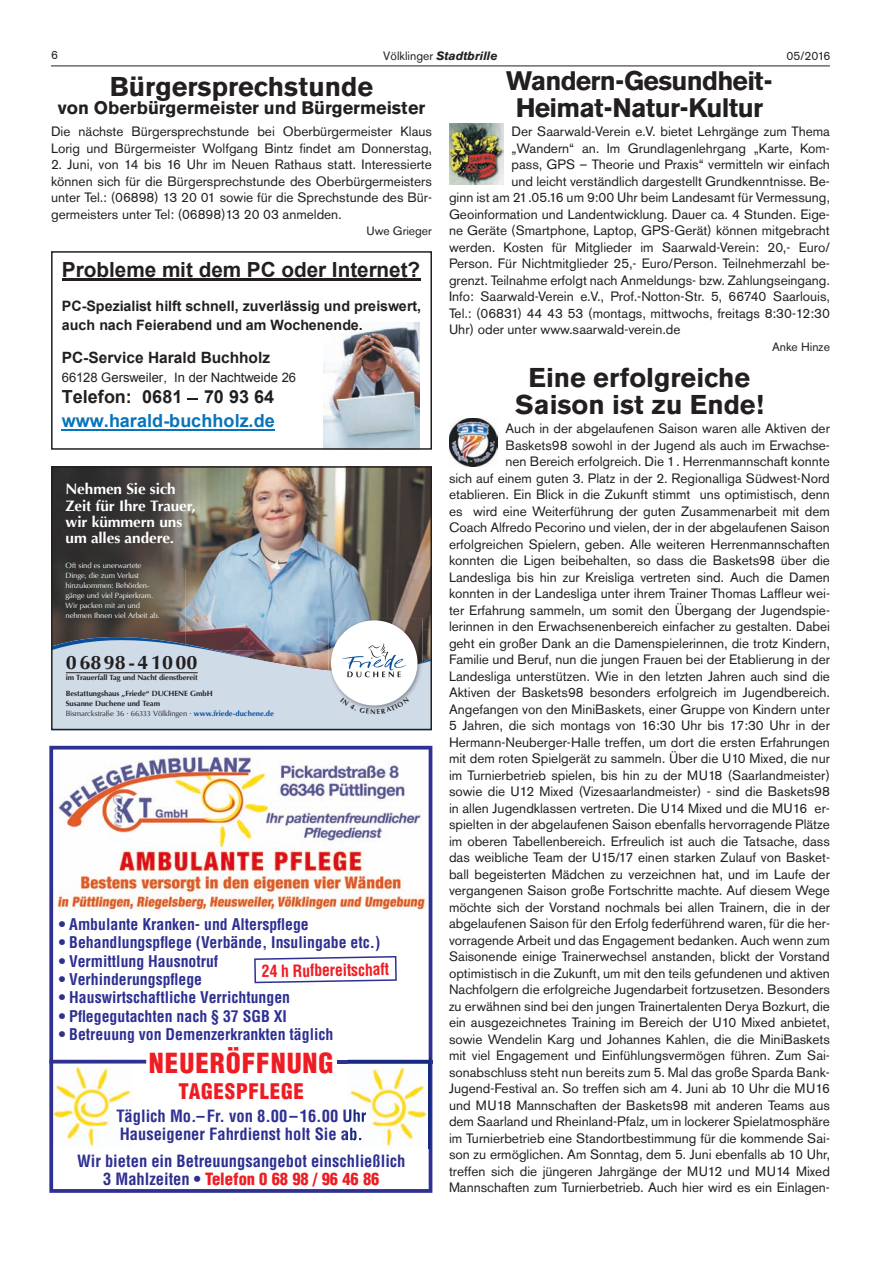
<style>
.page{position:relative;width:881px;height:1263px;background:#fff}
.page>*{position:absolute;margin:0;border:0;box-sizing:border-box;transform-origin:0 0}
.t1{font:700 27px/27px "Akzidenz Grotesk BQ";color:#231f20;text-align:center}
.t2{font:900 condensed 27px "Helvetica LT";letter-spacing:.035em;color:#ee1d23}
.t3{font:700 26.55px/27px "Akzidenz Grotesk BQ";letter-spacing:-.03em;color:#231f20;text-align:center}
.t4{font:900 condensed 21px "Helvetica LT";letter-spacing:.035em;color:#ee1d23}
.t5{font:700 20.85px "Arial";color:#231f20}
.t6{font:700 19.5px "Optima";color:#231f20}
.t7{font:700 18px "Akzidenz Grotesk BQ";color:#231f20}
.t8{font:700 18px "Arial";color:#0773ba}
.t9{font:700 18px "Arial";letter-spacing:-.005em;color:#231f20}
.t10{font:700 condensed 16.5px/18.3px "Helvetica LT";color:#2e3092}
.t11{font:700 condensed 16.5px "Helvetica LT";color:#ee1d23;scale:.96 1}
.t12{font:700 condensed 15.75px "Helvetica LT";color:#2e3092}
.t13{font:700 15.6px "Arial";color:#231f20}
.t14{font:700 15.15px/16.4px "Optima";letter-spacing:-.01em;color:#fff}
.t15{font:700 14.25px/18.6px "Arial";color:#231f20}
.t16{font:13.5px/16.5px "Akzidenz Grotesk BQ";color:#231f20}
.t17{font:13.05px "Arial";letter-spacing:-.01em;color:#231f20}
.t18{font:12px "Akzidenz Grotesk BQ";color:#231f20}
.t19{font:italic 700 12px "Akzidenz Grotesk BQ";color:#231f20}
.t20{font:700 7.5px/10.1px "Optima";letter-spacing:-.01em;color:#231f20}
.t21{font:7.5px/10.1px "Optima";letter-spacing:-.02em;color:#fff}
.s1{font-weight:400;font-style:normal}
.s2{font-weight:400}
.s3{color:#084f9b}
.s4{font-weight:900;color:#ee1d23}
</style>
<div class="page">
<hr style="left:51px;top:66px;width:778px;height:1px;background:#231f20">
<img style="left:323px;top:322px;width:96px;height:125px">
<hr style="left:62px;top:279px;width:358px;height:2px;background:#231f20">
<hr style="left:62px;top:429px;width:213px;height:2px;background:#0773ba">
<div style="left:51px;top:251px;width:381px;height:199px;border:2px solid #231f20"></div>
<svg style="left:49px;top:746px;width:383px;height:447px"></svg>
<svg style="left:253px;top:955px;width:144px;height:29px"></svg>
<hr style="left:49px;top:1060px;width:97px;height:3px;background:#2e3092">
<hr style="left:336px;top:1060px;width:96px;height:3px;background:#2e3092">
<img style="left:347px;top:1057px;width:81px;height:3px">
<img style="left:347px;top:1060px;width:84px;height:88px">
<img style="left:347px;top:1109px;width:19px;height:13px">
<img style="left:347px;top:1127px;width:14px;height:16px">
<img style="left:53px;top:468px;width:334px;height:100px">
<img style="left:387px;top:468px;width:43px;height:158px">
<img style="left:53px;top:568px;width:132px;height:58px">
<img style="left:185px;top:568px;width:135px;height:58px">
<img style="left:320px;top:568px;width:67px;height:58px">
<img style="left:328px;top:618px;width:94px;height:8px">
<div style="left:331px;top:620px;width:86px;height:85px;background:#fff;border-radius:50%"></div>
<img style="left:449px;top:418px;width:48px;height:48px">
<img style="left:449px;top:124px;width:54px;height:61px">
<svg style="left:51px;top:626px;width:381px;height:104px;background:#bcc3cc"></svg>
<p class="t18" style="left:51px;top:48px;width:8px">6</p>
<p class="t19" style="left:383px;top:49px;width:116px"><span class="s1">Völklinger</span> Stadtbrille</p>
<p class="t18" style="left:786px;top:49px;width:45px">05/2016</p>
<h1 class="t1" style="left:110px;top:74px;width:265px">Bürgersprechstunde</h1>
<h3 class="t7" style="left:58px;top:98px;width:369px">von Oberbürgermeister und Bürgermeister</h3>
<p class="t16" style="left:51px;top:123px;width:382px">Die nächste Bürgersprechstunde bei Oberbürgermeister Klaus<br>Lorig und Bürgermeister Wolfgang Bintz findet am Donnerstag,</p>
<p class="t16" style="left:51px;top:156px;width:382px;text-align:justify">2. Juni, von 14 bis 16 Uhr im Neuen Rathaus statt. Interessierte können sich für die Bürgersprechstunde des Oberbürgermeisters unter Tel.: (06898) 13 20 01 sowie für die Sprechstunde des Bür&shy;germeisters unter Tel: (06898)13 20 03 anmelden.</p>
<p class="t18" style="left:366px;top:224px;width:67px">Uwe Grieger</p>
<h3 class="t5" style="left:62px;top:255px;width:360px">Probleme mit dem PC oder Internet?</h3>
<p class="t15" style="left:62px;top:297px;width:360px">PC-Spezialist hilft schnell, zuverlässig und preiswert, auch nach Feierabend und am Wochenende.</p>
<p class="t13" style="left:62px;top:347px;width:210px">PC-Service Harald Buchholz</p>
<p class="t17" style="left:62px;top:369px;width:236px">66128 Gersweiler, In der Nachtweide 26</p>
<h3 class="t9" style="left:62px;top:385px;width:214px">Telefon: 0681 70 93 64</h3>
<h3 class="t8" style="left:62px;top:409px;width:214px">www.harald-buchholz.de</h3>
<h2 class="t3" style="left:506px;top:67px;width:268px">Wandern-Gesundheit-<br>Heimat-Natur-Kultur</h2>
<p class="t16" style="left:511px;top:123px;width:320px">Der Saarwald-Verein e.V. bietet Lehrgänge zum Thema</p>
<p class="t16" style="left:511px;top:140px;width:320px">„Wandern“ an. Im Grundlagenlehrgang „Karte, Kom-</p>
<p class="t16" style="left:511px;top:156px;width:320px">pass, GPS – Theorie und Praxis“ vermitteln wir einfach</p>
<p class="t16" style="left:511px;top:173px;width:320px">und leicht verständlich dargestellt Grundkenntnisse. Be-</p>
<p class="t16" style="left:449px;top:189px;width:382px">ginn ist am 21.05.16 um 9:00 Uhr beim Landesamt für Vermessung,</p>
<p class="t16" style="left:449px;top:206px;width:382px">Geoinformation und Landentwicklung. Dauer ca. 4 Stunden. Eige-</p>
<p class="t16" style="left:449px;top:222px;width:382px">ne Geräte (Smartphone, Laptop, GPS-Gerät) können mitgebracht</p>
<p class="t16" style="left:449px;top:239px;width:382px">werden. Kosten für Mitglieder im Saarwald-Verein: 20,- Euro/</p>
<p class="t16" style="left:449px;top:255px;width:382px">Person. Für Nichtmitglieder 25,- Euro/Person. Teilnehmerzahl be-</p>
<p class="t16" style="left:449px;top:272px;width:382px">grenzt. Teilnahme erfolgt nach Anmeldungs- bzw. Zahlungseingang.</p>
<p class="t16" style="left:449px;top:288px;width:382px">Info: Saarwald-Verein e.V., Prof.-Notton-Str. 5, 66740 Saarlouis,</p>
<p class="t16" style="left:449px;top:305px;width:382px">Tel.: (06831) 44 43 53 (montags, mittwochs, freitags 8:30-12:30</p>
<p class="t16" style="left:449px;top:321px;width:233px">Uhr) oder unter www.saarwald-verein.de</p>
<p class="t18" style="left:771px;top:339px;width:59px">Anke Hinze</p>
<h1 class="t1" style="left:515px;top:365px;width:250px">Eine erfolgreiche<br>Saison ist zu Ende!</h1>
<p class="t16" style="left:449px;top:420px;width:382px;text-align:right">Auch in der abgelaufenen Saison waren alle Aktiven der Baskets98 sowohl in der Jugend als auch im Erwachse-<br>nen Bereich erfolgreich. Die 1. Herrenmannschaft konnte<br>sich auf einem guten 3. Platz in der 2. Regionalliga Südwest-Nord etablieren. Ein Blick in die Zukunft stimmt uns optimistisch, denn es wird eine Weiterführung der guten Zusammenarbeit mit dem Coach Alfredo Pecorino und vielen, der in der abgelaufenen Saison erfolgreichen Spielern, geben. Alle weiteren Herrenmannschaften konnten die Ligen beibehalten, so dass die Baskets98 über die Landesliga bis hin zur Kreisliga vertreten sind. Auch die Damen konnten in der Landesliga unter ihrem Trainer Thomas Laffleur wei&shy;ter Erfahrung sammeln, um somit den Übergang der Jugendspie&shy;lerinnen in den Erwachsenenbereich einfacher zu gestalten. Dabei geht ein großer Dank an die Damenspielerinnen, die trotz Kindern, Familie und Beruf, nun die jungen Frauen bei der Etablierung in der Landesliga unterstützen. Wie in den letzten Jahren auch sind die Aktiven der Baskets98 besonders erfolgreich im Jugendbereich.<br>Angefangen von den MiniBaskets, einer Gruppe von Kindern unter 5 Jahren, die sich montags von 16:30 Uhr bis 17:30 Uhr in der Hermann-Neuberger-Halle treffen, um dort die ersten Erfahrungen mit dem roten Spielgerät zu sammeln. Über die U10 Mixed, die nur im Turnierbetrieb spielen, bis hin zu der MU18 (Saarlandmeister) sowie die U12 Mixed (Vizesaarlandmeister) - sind die Baskets98 in allen Jugendklassen vertreten. Die U14 Mixed und die MU16 er&shy;spielten in der abgelaufenen Saison ebenfalls hervorragende Plätze im oberen Tabellenbereich. Erfreulich ist auch die Tatsache, dass das weibliche Team der U15/17 einen starken Zulauf von Basket&shy;ball begeisterten Mädchen zu verzeichnen hat, und im Laufe der vergangenen Saison große Fortschritte machte. Auf diesem Wege möchte sich der Vorstand nochmals bei allen Trainern, die in der abgelaufenen Saison für den Erfolg federführend waren, für die her&shy;vorragende Arbeit und das Engagement bedanken. Auch wenn zum Saisonende einige Trainerwechsel anstanden, blickt der Vorstand optimistisch in die Zukunft, um mit den teils gefundenen und aktiven Nachfolgern die erfolgreiche Jugendarbeit fortzusetzen. Besonders zu erwähnen sind bei den jungen Trainertalenten Derya Bozkurt, die ein ausgezeichnetes Training im Bereich der U10 Mixed anbietet, sowie Wendelin Karg und Johannes Kahlen, die die MiniBaskets mit viel Engagement und Einfühlungsvermögen führen. Zum Sai&shy;sonabschluss steht nun bereits zum 5. Mal das große Sparda Bank-Jugend-Festival an. So treffen sich am 4. Juni ab 10 Uhr die MU16 und MU18 Mannschaften der Baskets98 mit anderen Teams aus dem Saarland und Rheinland-Pfalz, um in lockerer Spielatmosphäre im Turnierbetrieb eine Standortbestimmung für die kommende Sai&shy;son zu ermöglichen. Am Sonntag, dem 5. Juni ebenfalls ab 10 Uhr, treffen sich die jüngeren Jahrgänge der MU12 und MU14 Mixed Mannschaften zum Turnierbetrieb. Auch hier wird es ein Einlagen-</p>
<p class="t14" style="left:66px;top:481px;width:132px">Nehmen Sie sich<br>Zeit für Ihre Trauer, wir kümmern uns um alles andere.</p>
<p class="t21" style="left:66px;top:560px;width:96px">Oft sind es unerwartete<br>Dinge, die zum Verlust hinzukommen: Behörden&shy;gänge und viel Papierkram.<br>Wir packen mit an und nehmen Ihnen viel Arbeit ab.</p>
<h3 class="t6" style="left:66px;top:651px;width:133px">0 68 98 - 4 10 00</h3>
<p class="t20" style="left:66px;top:673px;width:133px">im Trauerfall Tag und Nacht dienstbereit</p>
<p class="t20" style="left:66px;top:688px;width:210px">Bestattungshaus „Friede“ DUCHENE GmbH<br>Susanne Duchene und Team<br><span class="s2">Bismarckstraße 36 · 66333 Völklingen ·</span> <span class="s3">www.friede-duchene.de</span></p>
<p class="t12" style="left:59px;top:914px;width:251px">• Ambulante Kranken- und Alterspflege</p>
<p class="t12" style="left:59px;top:933px;width:323px">• Behandlungspflege (Verbände, Insulingabe etc.)</p>
<p class="t12" style="left:59px;top:951px;width:161px">• Vermittlung Hausnotruf</p>
<p class="t12" style="left:59px;top:969px;width:145px">• Verhinderungspflege</p>
<p class="t12" style="left:59px;top:988px;width:233px">• Hauswirtschaftliche Verrichtungen</p>
<p class="t12" style="left:59px;top:1006px;width:230px">• Pflegegutachten nach § 37 SGB XI</p>
<p class="t12" style="left:59px;top:1024px;width:276px">• Betreuung von Demenzerkrankten täglich</p>
<h1 class="t2" style="left:149px;top:1046px;width:186px">NEUERÖFFNUNG</h1>
<h3 class="t4" style="left:178px;top:1078px;width:127px">TAGESPFLEGE</h3>
<p class="t10" style="left:116px;top:1106px;width:251px">Täglich Mo.– Fr. von 8.00 – 16.00 Uhr<br>Hauseigener Fahrdienst holt Sie ab.</p>
<p class="t10" style="left:77px;top:1152px;width:330px;text-align:center">Wir bieten ein Betreuungsangebot einschließlich<br>3 Mahlzeiten • <span class="s4">TELEFON 0 68 98 / 96 46 86</span></p>
<p class="t11" style="left:261px;top:961px;width:134px;rotate:-1deg">24 h Rufbereitschaft</p>
</div>
